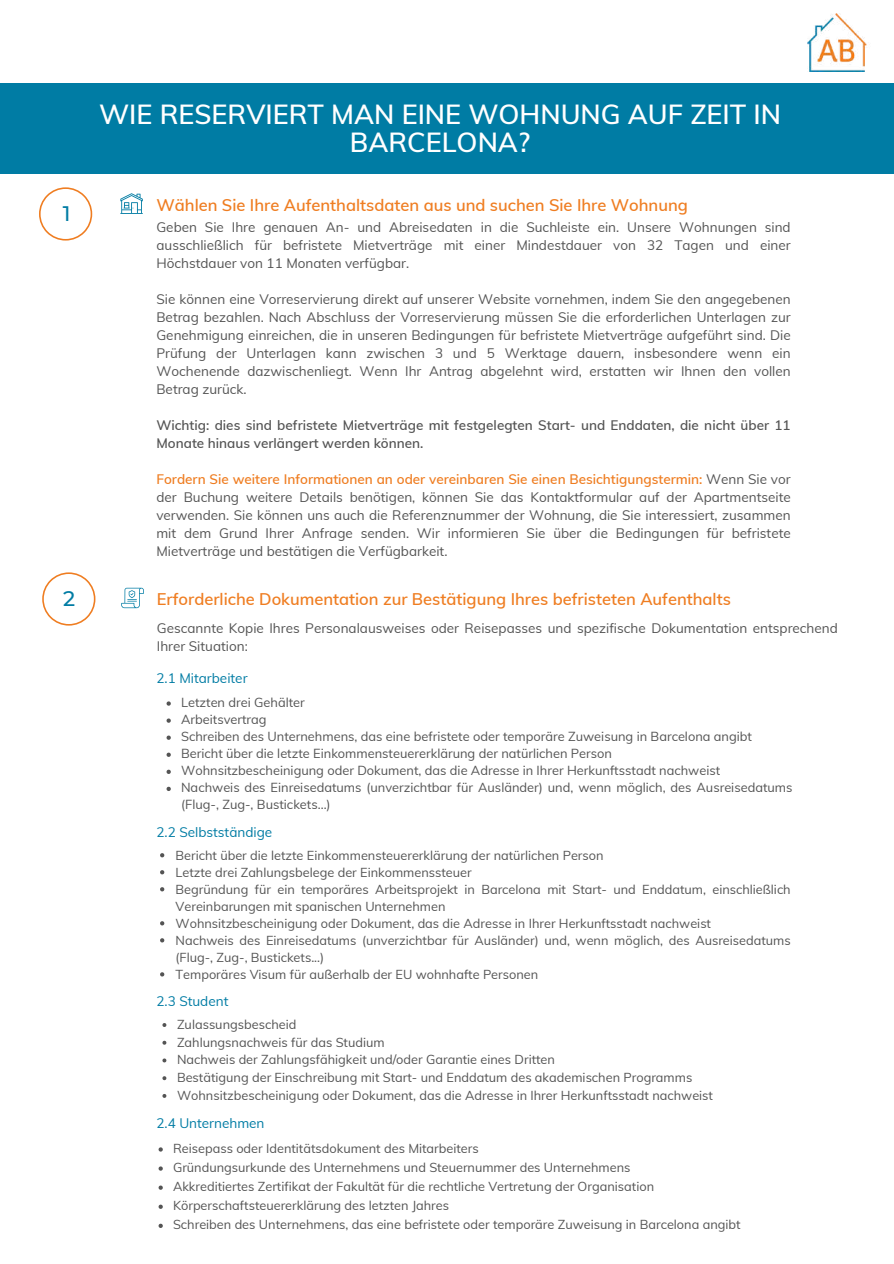
<style>
.page{position:relative;width:894px;height:1264px;background:#fff}
.page>*{position:absolute;margin:0;border:0;box-sizing:border-box;transform-origin:0 0}
.t1{font:600 27px/28.2px "Muli";color:#fff;text-align:center}
.t2{font:500 21px "Montserrat";color:#007ca4}
.t3{font:600 16.5px "Muli";color:#ef7d21}
.t4{font:13.5px/18px "Muli";color:#545454;text-align:justify}
.t5{font:600 13.5px/18px "Muli";color:#545454}
.t6{font:13.5px "Muli";color:#007ca4}
.t7{font:12.75px/17px "Muli";color:#545454}
.s1{font-weight:600;color:#ef7d21}
</style>
<div class="page">
<div style="left:0;top:84px;width:893px;height:90px;background:#007ca4"></div>
<svg style="left:39px;top:187px;width:53px;height:53px"></svg>
<svg style="left:120px;top:193px;width:23px;height:21px"></svg>
<img style="left:807px;top:14px;width:60px;height:57px">
<svg style="left:42px;top:572px;width:53px;height:53px"></svg>
<svg style="left:121px;top:587px;width:23px;height:21px"></svg>
<svg style="left:166px;top:701px;width:5px;height:4px"></svg>
<svg style="left:166px;top:718px;width:5px;height:4px"></svg>
<svg style="left:166px;top:735px;width:5px;height:4px"></svg>
<svg style="left:166px;top:752px;width:5px;height:5px"></svg>
<svg style="left:166px;top:769px;width:5px;height:5px"></svg>
<svg style="left:166px;top:786px;width:5px;height:5px"></svg>
<svg style="left:160px;top:853px;width:4px;height:4px"></svg>
<svg style="left:160px;top:870px;width:4px;height:4px"></svg>
<svg style="left:160px;top:887px;width:4px;height:4px"></svg>
<svg style="left:160px;top:921px;width:4px;height:4px"></svg>
<svg style="left:160px;top:938px;width:4px;height:4px"></svg>
<svg style="left:160px;top:972px;width:4px;height:4px"></svg>
<svg style="left:162px;top:1040px;width:4px;height:4px"></svg>
<svg style="left:162px;top:1058px;width:4px;height:4px"></svg>
<svg style="left:162px;top:1076px;width:4px;height:4px"></svg>
<svg style="left:162px;top:1094px;width:4px;height:3px"></svg>
<svg style="left:158px;top:1147px;width:5px;height:4px"></svg>
<svg style="left:158px;top:1166px;width:5px;height:4px"></svg>
<svg style="left:158px;top:1185px;width:5px;height:4px"></svg>
<svg style="left:158px;top:1204px;width:5px;height:4px"></svg>
<svg style="left:158px;top:1223px;width:5px;height:4px"></svg>
<h2 class="t2" style="left:63px;top:201px;width:9px">1</h2>
<h1 class="t1" style="left:99px;top:100px;width:683px">WIE RESERVIERT MAN EINE WOHNUNG AUF ZEIT IN<br>BARCELONA?</h1>
<p class="t3" style="left:156px;top:194px;width:533px">Wählen Sie Ihre Aufenthaltsdaten aus und suchen Sie Ihre Wohnung</p>
<p class="t4" style="left:156px;top:217px;width:635px">Geben Sie Ihre genauen An- und Abreisedaten in die Suchleiste ein. Unsere Wohnungen sind ausschließlich für befristete Mietverträge mit einer Mindestdauer von 32 Tagen und einer Höchstdauer von 11 Monaten verfügbar.</p>
<p class="t4" style="left:156px;top:289px;width:635px">Sie können eine Vorreservierung direkt auf unserer Website vornehmen, indem Sie den angegebenen Betrag bezahlen. Nach Abschluss der Vorreservierung müssen Sie die erforderlichen Unterlagen zur Genehmigung einreichen, die in unseren Bedingungen für befristete Mietverträge aufgeführt sind. Die Prüfung der Unterlagen kann zwischen 3 und 5 Werktage dauern, insbesondere wenn ein Wochenende dazwischenliegt. Wenn Ihr Antrag abgelehnt wird, erstatten wir Ihnen den vollen Betrag zurück.</p>
<p class="t5" style="left:156px;top:415px;width:635px">Wichtig: dies sind befristete Mietverträge mit festgelegten Start- und Enddaten, die nicht über 11<br>Monate hinaus verlängert werden können.</p>
<p class="t4" style="left:156px;top:469px;width:635px"><span class="s1">Fordern Sie weitere Informationen an oder vereinbaren Sie einen Besichtigungstermin:</span> Wenn Sie vor der Buchung weitere Details benötigen, können Sie das Kontaktformular auf der Apartmentseite verwenden. Sie können uns auch die Referenznummer der Wohnung, die Sie interessiert, zusammen mit dem Grund Ihrer Anfrage senden. Wir informieren Sie über die Bedingungen für befristete Mietverträge und bestätigen die Verfügbarkeit.</p>
<h2 class="t2" style="left:63px;top:585px;width:14px">2</h2>
<p class="t3" style="left:157px;top:588px;width:575px">Erforderliche Dokumentation zur Bestätigung Ihres befristeten Aufenthalts</p>
<p class="t4" style="left:157px;top:619px;width:682px">Gescannte Kopie Ihres Personalausweises oder Reisepasses und spezifische Dokumentation entsprechend<br>Ihrer Situation:</p>
<p class="t6" style="left:156px;top:669px;width:93px">2.1 Mitarbeiter</p>
<p class="t7" style="left:181px;top:693px;width:613px">Letzten drei Gehälter<br>Arbeitsvertrag<br>Schreiben des Unternehmens, das eine befristete oder temporäre Zuweisung in Barcelona angibt Bericht über die letzte Einkommensteuererklärung der natürlichen Person<br>Wohnsitzbescheinigung oder Dokument, das die Adresse in Ihrer Herkunftsstadt nachweist<br>Nachweis des Einreisedatums (unverzichtbar für Ausländer) und, wenn möglich, des Ausreisedatums (Flug-, Zug-, Bustickets...)</p>
<p class="t6" style="left:156px;top:823px;width:117px">2.2 Selbstständige</p>
<p class="t7" style="left:175px;top:846px;width:616px">Bericht über die letzte Einkommensteuererklärung der natürlichen Person<br>Letzte drei Zahlungsbelege der Einkommenssteuer<br>Begründung für ein temporäres Arbeitsprojekt in Barcelona mit Start- und Enddatum, einschließlich Vereinbarungen mit spanischen Unternehmen<br>Wohnsitzbescheinigung oder Dokument, das die Adresse in Ihrer Herkunftsstadt nachweist<br>Nachweis des Einreisedatums (unverzichtbar für Ausländer) und, wenn möglich, des Ausreisedatums (Flug-, Zug-, Bustickets...)<br>Temporäres Visum für außerhalb der EU wohnhafte Personen</p>
<p class="t6" style="left:156px;top:992px;width:73px">2.3 Student</p>
<p class="t7" style="left:177px;top:1015px;width:537px;line-height:17.7px">Zulassungsbescheid<br>Zahlungsnachweis für das Studium<br>Nachweis der Zahlungsfähigkeit und/oder Garantie eines Dritten<br>Bestätigung der Einschreibung mit Start- und Enddatum des akademischen Programms Wohnsitzbescheinigung oder Dokument, das die Adresse in Ihrer Herkunftsstadt nachweist</p>
<p class="t6" style="left:156px;top:1114px;width:109px">2.4 Unternehmen</p>
<p class="t7" style="left:173px;top:1138px;width:569px;line-height:19px">Reisepass oder Identitätsdokument des Mitarbeiters<br>Gründungsurkunde des Unternehmens und Steuernummer des Unternehmens<br>Akkreditiertes Zertifikat der Fakultät für die rechtliche Vertretung der Organisation Körperschaftsteuererklärung des letzten Jahres<br>Schreiben des Unternehmens, das eine befristete oder temporäre Zuweisung in Barcelona angibt</p>
</div>
